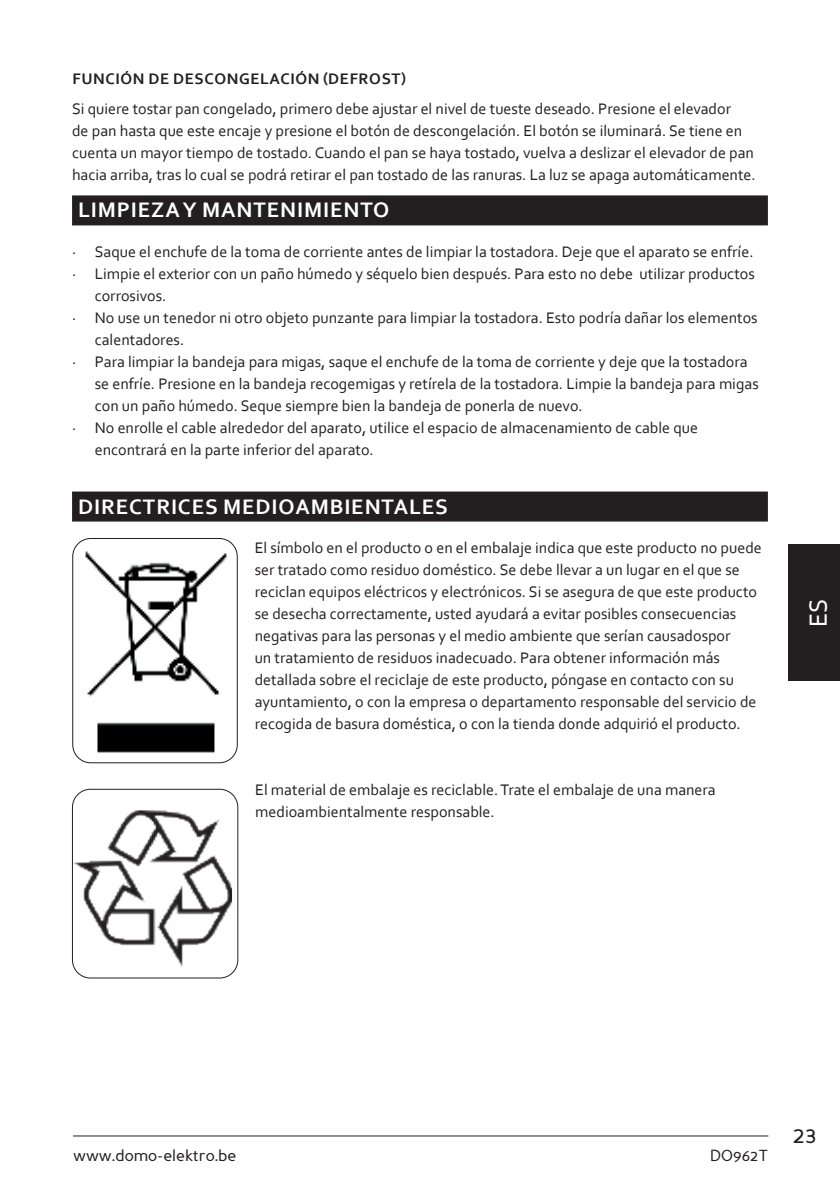
<style>
.page{position:relative;width:840px;height:1191px;background:#fff}
.page>*{position:absolute;margin:0;border:0;box-sizing:border-box;transform-origin:0 0}
.t1{font:26px "Corbel";color:#fff}
.t2{font:24px "Perspective Sans";color:#231f20}
.t3{font:700 22px "Corbel";letter-spacing:.04em;color:#fff}
.t4{font:16px/22px "Corbel";color:#231f20}
.t5{font:700 16px "Corbel";letter-spacing:.04em;color:#231f20}
.t6{font:16px "Perspective Sans";color:#231f20}
</style>
<div class="page">
<hr style="left:73px;top:1135px;width:694px;height:1px;background:#231f20">
<div style="left:788px;top:544px;width:51px;height:136px;background:#231f20"></div>
<div style="left:72px;top:195px;width:695px;height:30px;background:#231f20"></div>
<div style="left:72px;top:491px;width:695px;height:30px;background:#231f20"></div>
<img style="left:78px;top:544px;width:149px;height:209px">
<div style="left:72px;top:538px;width:165px;height:225px;border:1px solid #231f20;border-radius:18px"></div>
<img style="left:72px;top:810px;width:160px;height:156px">
<div style="left:72px;top:789px;width:166px;height:189px;border:1px solid #231f20;border-radius:18px"></div>
<p class="t5" style="left:72px;top:69px;width:335px">FUNCIÓN DE DESCONGELACIÓN (DEFROST)</p>
<p class="t4" style="left:72px;top:98px;width:685px">Si quiere tostar pan congelado, primero debe ajustar el nivel de tueste deseado. Presione el elevador<br>de pan hasta que este encaje y presione el botón de descongelación. El botón se iluminará. Se tiene en cuenta un mayor tiempo de tostado. Cuando el pan se haya tostado, vuelva a deslizar el elevador de pan hacia arriba, tras lo cual se podrá retirar el pan tostado de las ranuras. La luz se apaga automáticamente.</p>
<h3 class="t3" style="left:78px;top:200px;width:312px">LIMPIEZA Y MANTENIMIENTO</h3>
<p class="t4" style="left:72px;top:241px;width:682px">· Saque el enchufe de la toma de corriente antes de limpiar la tostadora. Deje que el aparato se enfríe.</p>
<p class="t4" style="left:72px;top:263px;width:684px">· Limpie el exterior con un paño húmedo y séquelo bien después. Para esto no debe utilizar productos</p>
<p class="t4" style="left:95px;top:285px;width:73px">corrosivos.</p>
<p class="t4" style="left:72px;top:307px;width:686px">· No use un tenedor ni otro objeto punzante para limpiar la tostadora. Esto podría dañar los elementos</p>
<p class="t4" style="left:95px;top:329px;width:91px">calentadores.</p>
<p class="t4" style="left:72px;top:351px;width:676px">· Para limpiar la bandeja para migas, saque el enchufe de la toma de corriente y deje que la tostadora</p>
<p class="t4" style="left:95px;top:372px;width:665px">se enfríe. Presione en la bandeja recogemigas y retírela de la tostadora. Limpie la bandeja para migas</p>
<p class="t4" style="left:95px;top:394px;width:489px">con un paño húmedo. Seque siempre bien la bandeja de ponerla de nuevo.</p>
<p class="t4" style="left:72px;top:417px;width:627px">· No enrolle el cable alrededor del aparato, utilice el espacio de almacenamiento de cable que</p>
<p class="t4" style="left:95px;top:439px;width:280px">encontrará en la parte inferior del aparato.</p>
<h3 class="t3" style="left:78px;top:496px;width:371px">DIRECTRICES MEDIOAMBIENTALES</h3>
<p class="t4" style="left:254px;top:536px;width:508px">El símbolo en el producto o en el embalaje indica que este producto no puede ser tratado como residuo doméstico. Se debe llevar a un lugar en el que se reciclan equipos eléctricos y electrónicos. Si se asegura de que este producto se desecha correctamente, usted ayudará a evitar posibles consecuencias negativas para las personas y el medio ambiente que serían causadospor<br>un tratamiento de residuos inadecuado. Para obtener información más detallada sobre el reciclaje de este producto, póngase en contacto con su ayuntamiento, o con la empresa o departamento responsable del servicio de recogida de basura doméstica, o con la tienda donde adquirió el producto.</p>
<p class="t4" style="left:255px;top:778px;width:462px">El material de embalaje es reciclable. Trate el embalaje de una manera medioambientalmente responsable.</p>
<h1 class="t1" style="left:805px;top:627px;width:30px;rotate:-90deg">ES</h1>
<p class="t6" style="left:73px;top:1149px;width:165px">www.domo-elektro.be</p>
<p class="t6" style="left:709px;top:1149px;width:60px">DO962T</p>
<h2 class="t2" style="left:792px;top:1124px;width:25px">23</h2>
</div>
